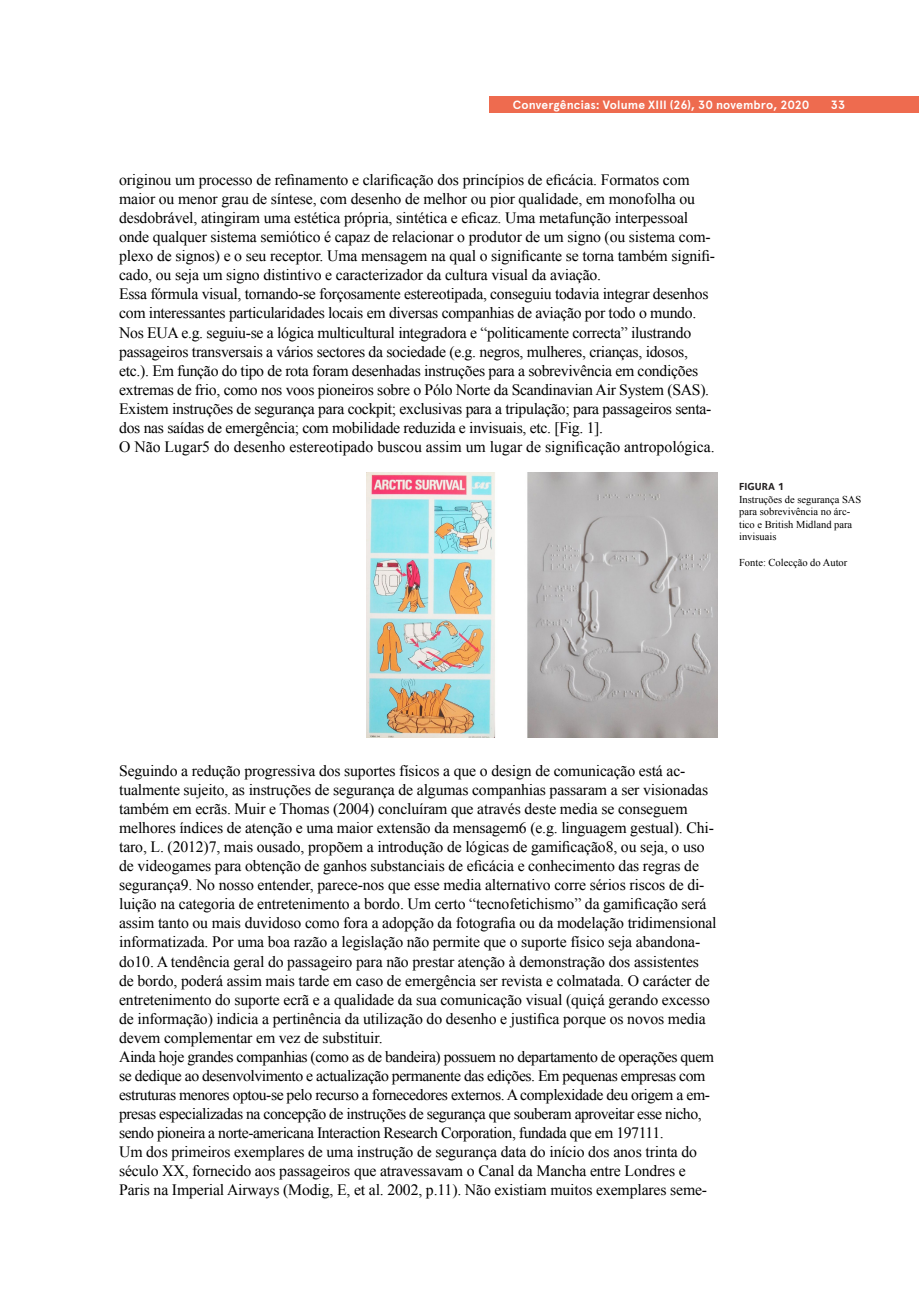
<style>
.page{position:relative;width:919px;height:1289px;background:#fff}
.page>*{position:absolute;margin:0;border:0;box-sizing:border-box;transform-origin:0 0}
.t1{font:15.75px/19px "Times New Roman";letter-spacing:-.01em;color:#000001}
.t2{font:700 12px "Apercu Pro";letter-spacing:.01em;color:#fff}
.t3{font:10.5px/12.6px "Times New Roman";color:#000001}
.t4{font:700 10.5px "Foundry Sterling";color:#231f20}
</style>
<div class="page">
<div style="left:489px;top:96px;width:429px;height:17px;background:#ee6b4f"></div>
<img style="left:367px;top:472px;width:350px;height:265px">
<p class="t2" style="left:512px;top:95px;width:298px">Convergências: Volume XIII (26), 30 novembro, 2020</p>
<p class="t2" style="left:830px;top:95px;width:16px">33</p>
<p class="t1" style="left:119px;top:170px;width:597px">originou um processo de refinamento e clarificação dos princípios de eficácia. Formatos com maior ou menor grau de síntese, com desenho de melhor ou pior qualidade, em monofolha ou desdobrável, atingiram uma estética própria, sintética e eficaz. Uma metafunção interpessoal onde qualquer sistema semiótico é capaz de relacionar o produtor de um signo (ou sistema com&shy;plexo de signos) e o seu receptor. Uma mensagem na qual o significante se torna também signifi&shy;cado, ou seja um signo distintivo e caracterizador da cultura visual da aviação.<br>Essa fórmula visual, tornando-se forçosamente estereotipada, conseguiu todavia integrar desenhos com interessantes particularidades locais em diversas companhias de aviação por todo o mundo.<br>Nos EUA e.g. seguiu-se a lógica multicultural integradora e “politicamente correcta” ilustrando passageiros transversais a vários sectores da sociedade (e.g. negros, mulheres, crianças, idosos, etc.). Em função do tipo de rota foram desenhadas instruções para a sobrevivência em condições extremas de frio, como nos voos pioneiros sobre o Pólo Norte da Scandinavian Air System (SAS).<br>Existem instruções de segurança para cockpit; exclusivas para a tripulação; para passageiros senta&shy;dos nas saídas de emergência; com mobilidade reduzida e invisuais, etc. [Fig. 1].<br>O Não Lugar5 do desenho estereotipado buscou assim um lugar de significação antropológica.</p>
<p class="t4" style="left:739px;top:480px;width:47px">FIGURA 1</p>
<p class="t3" style="left:739px;top:492px;width:124px">Instruções de segurança SAS para sobrevivência no árc&shy;tico e British Midland para invisuais</p>
<p class="t3" style="left:739px;top:555px;width:110px">Fonte: Colecção do Autor</p>
<p class="t1" style="left:119px;top:760px;width:599px">Seguindo a redução progressiva dos suportes físicos a que o design de comunicação está ac&shy;tualmente sujeito, as instruções de segurança de algumas companhias passaram a ser visionadas também em ecrãs. Muir e Thomas (2004) concluíram que através deste media se conseguem melhores índices de atenção e uma maior extensão da mensagem6 (e.g. linguagem gestual). Chi&shy;taro, L. (2012)7, mais ousado, propõem a introdução de lógicas de gamificação8, ou seja, o uso de videogames para obtenção de ganhos substanciais de eficácia e conhecimento das regras de segurança9. No nosso entender, parece-nos que esse media alternativo corre sérios riscos de di&shy;luição na categoria de entretenimento a bordo. Um certo “tecnofetichismo” da gamificação será assim tanto ou mais duvidoso como fora a adopção da fotografia ou da modelação tridimensional informatizada. Por uma boa razão a legislação não permite que o suporte físico seja abandona&shy;do10. A tendência geral do passageiro para não prestar atenção à demonstração dos assistentes de bordo, poderá assim mais tarde em caso de emergência ser revista e colmatada. O carácter de entretenimento do suporte ecrã e a qualidade da sua comunicação visual (quiçá gerando excesso de informação) indicia a pertinência da utilização do desenho e justifica porque os novos media devem complementar em vez de substituir.<br>Ainda hoje grandes companhias (como as de bandeira) possuem no departamento de operações quem se dedique ao desenvolvimento e actualização permanente das edições. Em pequenas empresas com estruturas menores optou-se pelo recurso a fornecedores externos. A complexidade deu origem a em&shy;presas especializadas na concepção de instruções de segurança que souberam aproveitar esse nicho, sendo pioneira a norte-americana Interaction Research Corporation, fundada que em 197111.<br>Um dos primeiros exemplares de uma instrução de segurança data do início dos anos trinta do século XX, fornecido aos passageiros que atravessavam o Canal da Mancha entre Londres e Paris na Imperial Airways (Modig, E, et al. 2002, p.11). Não existiam muitos exemplares seme-</p>
</div>
